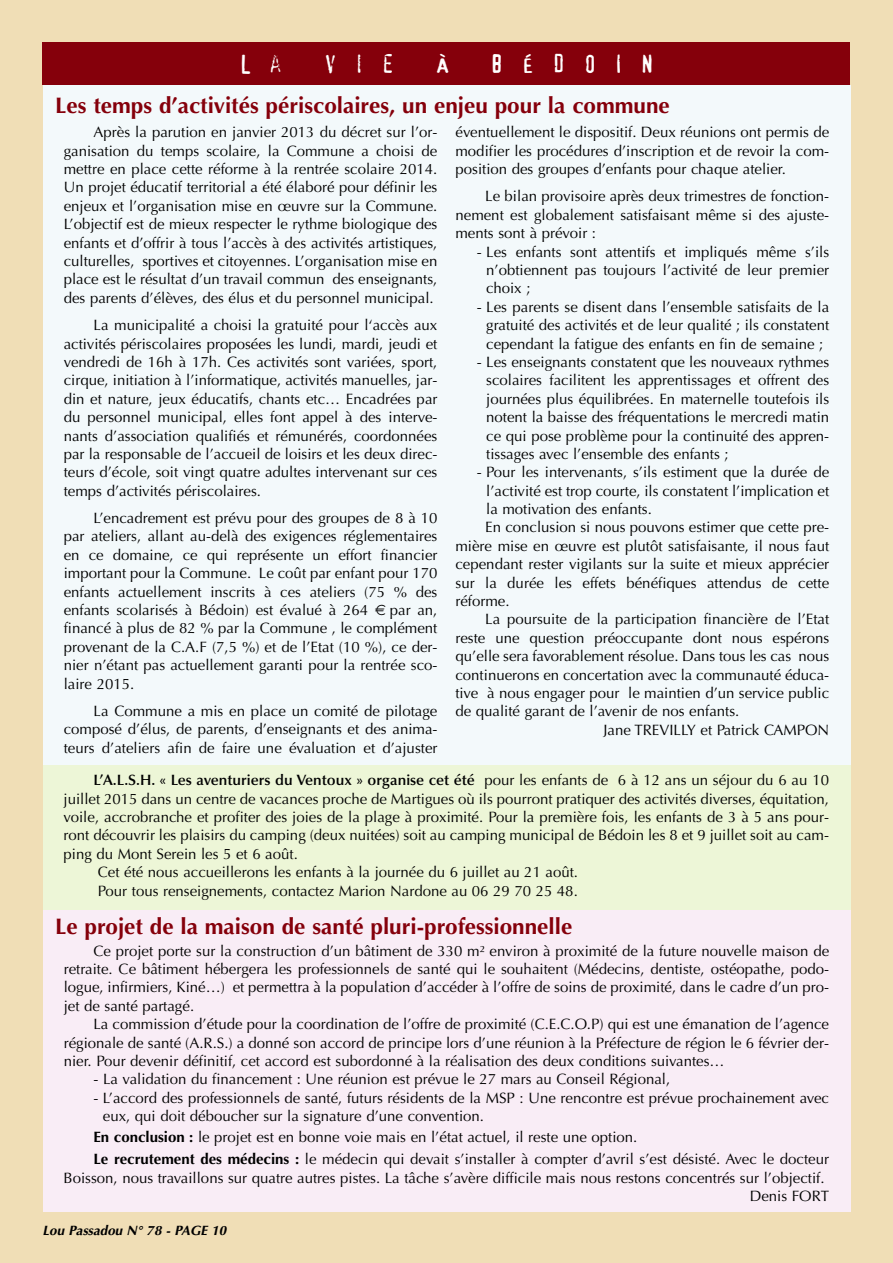
<style>
.page{position:relative;width:893px;height:1263px;background:#f0deb6}
.page>*{position:absolute;margin:0;border:0;box-sizing:border-box;transform-origin:0 0}
.t1{font:24.75px "Confidential";letter-spacing:.75em;color:#fff}
.t2{font:700 22.5px "Optima";color:#85000b}
.t3{font:15px/18.5px "Optima";color:#000;text-align:justify}
.t4{font:600 15px "Optima";color:#000}
.t5{font:italic 700 13.5px "Optima";color:#000}
.s1{font-weight:400}
.s2{font-weight:700}
</style>
<div class="page">
<div style="left:43px;top:43px;width:807px;height:42px;background:#85000b"></div>
<div style="left:43px;top:85px;width:807px;height:685px;background:#f3f9fb"></div>
<div style="left:43px;top:906px;width:807px;height:306px;background:#f9edf6"></div>
<div style="left:43px;top:765px;width:807px;height:145px;background:#edf6d7"></div>
<h1 class="t1" style="left:239px;top:50px;width:44px">L A</h1>
<h1 class="t1" style="left:324px;top:50px;width:72px">VIE</h1>
<h1 class="t1" style="left:436px;top:50px;width:14px">À</h1>
<h1 class="t1" style="left:491px;top:50px;width:164px">BÉDOIN</h1>
<h2 class="t2" style="left:55px;top:92px;width:616px">Les temps d’activités périscolaires, un enjeu pour la commune</h2>
<p class="t3" style="left:64px;top:124px;width:375px;text-indent:30px">Après la parution en janvier 2013 du décret sur l’or&shy;ganisation du temps scolaire, la Commune a choisi de mettre en place cette réforme à la rentrée scolaire 2014.<br>Un projet éducatif territorial a été élaboré pour définir les enjeux et l’organisation mise en œuvre sur la Commune.<br>L’objectif est de mieux respecter le rythme biologique des enfants et d’offrir à tous l’accès à des activités artistiques, culturelles, sportives et citoyennes. L’organisation mise en place est le résultat d’un travail commun des enseignants, des parents d’élèves, des élus et du personnel municipal.</p>
<p class="t3" style="left:64px;top:317px;width:375px;text-indent:30px">La municipalité a choisi la gratuité pour l‘accès aux activités périscolaires proposées les lundi, mardi, jeudi et vendredi de 16h à 17h. Ces activités sont variées, sport, cirque, initiation à l’informatique, activités manuelles, jar&shy;din et nature, jeux éducatifs, chants etc… Encadrées par du personnel municipal, elles font appel à des interve&shy;nants d’association qualifiés et rémunérés, coordonnées par la responsable de l’accueil de loisirs et les deux direc&shy;teurs d’école, soit vingt quatre adultes intervenant sur ces temps d’activités périscolaires.</p>
<p class="t3" style="left:64px;top:510px;width:375px;text-indent:30px">L’encadrement est prévu pour des groupes de 8 à 10 par ateliers, allant au-delà des exigences réglementaires en ce domaine, ce qui représente un effort financier important pour la Commune. Le coût par enfant pour 170 enfants actuellement inscrits à ces ateliers (75 % des enfants scolarisés à Bédoin) est évalué à 264</p>
<p class="t3" style="left:64px;top:602px;width:375px;text-indent:326px">par an, financé à plus de 82 % par la Commune , le complément provenant de la C.A.F (7,5 %) et de l’Etat (10 %), ce der&shy;nier n’étant pas actuellement garanti pour la rentrée sco&shy;laire 2015.</p>
<p class="t3" style="left:64px;top:703px;width:375px;text-indent:30px">La Commune a mis en place un comité de pilotage composé d’élus, de parents, d’enseignants et des anima&shy;teurs d’ateliers afin de faire une évaluation et d’ajuster</p>
<p class="t3" style="left:455px;top:124px;width:375px">éventuellement le dispositif. Deux réunions ont permis de modifier les procédures d’inscription et de revoir la com&shy;position des groupes d’enfants pour chaque atelier.</p>
<p class="t3" style="left:455px;top:189px;width:375px;text-indent:30px">Le bilan provisoire après deux trimestres de fonction&shy;nement est globalement satisfaisant même si des ajuste&shy;ments sont à prévoir :</p>
<p class="t3" style="left:486px;top:244px;width:344px;text-indent:-9px">- Les enfants sont attentifs et impliqués même s’ils n’obtiennent pas toujours l’activité de leur premier choix ;</p>
<p class="t3" style="left:486px;top:299px;width:344px;text-indent:-9px">- Les parents se disent dans l’ensemble satisfaits de la gratuité des activités et de leur qualité ; ils constatent cependant la fatigue des enfants en fin de semaine ;</p>
<p class="t3" style="left:486px;top:354px;width:344px;text-indent:-9px">- Les enseignants constatent que les nouveaux rythmes scolaires facilitent les apprentissages et offrent des journées plus équilibrées. En maternelle toutefois ils notent la baisse des fréquentations le mercredi matin ce qui pose problème pour la continuité des appren&shy;tissages avec l’ensemble des enfants ;</p>
<p class="t3" style="left:477px;top:464px;width:354px">- Pour les intervenants, s’ils estiment que la durée de</p>
<p class="t3" style="left:486px;top:483px;width:344px">l’activité est trop courte, ils constatent l’implication et</p>
<p class="t3" style="left:486px;top:501px;width:167px">la motivation des enfants.</p>
<p class="t3" style="left:485px;top:520px;width:345px">En conclusion si nous pouvons estimer que cette pre-</p>
<p class="t3" style="left:455px;top:538px;width:375px">mière mise en œuvre est plutôt satisfaisante, il nous faut</p>
<p class="t3" style="left:455px;top:556px;width:375px">cependant rester vigilants sur la suite et mieux apprécier</p>
<p class="t3" style="left:455px;top:575px;width:375px">sur la durée les effets bénéfiques attendus de cette</p>
<p class="t3" style="left:455px;top:593px;width:56px">réforme.</p>
<p class="t3" style="left:485px;top:611px;width:345px">La poursuite de la participation financière de l’Etat</p>
<p class="t3" style="left:455px;top:630px;width:375px">reste une question préoccupante dont nous espérons</p>
<p class="t3" style="left:455px;top:648px;width:375px">qu’elle sera favorablement résolue. Dans tous les cas nous</p>
<p class="t3" style="left:455px;top:667px;width:375px">continuerons en concertation avec la communauté éduca-</p>
<p class="t3" style="left:455px;top:685px;width:375px">tive à nous engager pour le maintien d’un service public</p>
<p class="t3" style="left:455px;top:703px;width:285px">de qualité garant de l’avenir de nos enfants.</p>
<p class="t3" style="left:604px;top:722px;width:227px">Jane TREVILLY et Patrick CAMPON</p>
<p class="t4" style="left:93px;top:774px;width:737px">L’A.L.S.H. « Les aventuriers du Ventoux » organise cet été <span class="s1">pour les enfants de 6 à 12 ans un séjour du 6 au 10</span></p>
<p class="t3" style="left:64px;top:791px;width:767px">juillet 2015 dans un centre de vacances proche de Martigues où ils pourront pratiquer des activités diverses, équitation,</p>
<p class="t3" style="left:64px;top:809px;width:767px">voile, accrobranche et profiter des joies de la plage à proximité. Pour la première fois, les enfants de 3 à 5 ans pour-</p>
<p class="t3" style="left:64px;top:827px;width:767px">ront découvrir les plaisirs du camping (deux nuitées) soit au camping municipal de Bédoin les 8 et 9 juillet soit au cam-</p>
<p class="t3" style="left:64px;top:846px;width:236px">ping du Mont Serein les 5 et 6 août.</p>
<p class="t3" style="left:98px;top:864px;width:482px">Cet été nous accueillerons les enfants à la journée du 6 juillet au 21 août.</p>
<p class="t3" style="left:98px;top:883px;width:481px">Pour tous renseignements, contactez Marion Nardone au 06 29 70 25 48.</p>
<h2 class="t2" style="left:55px;top:913px;width:518px">Le projet de la maison de santé pluri-professionnelle</h2>
<p class="t3" style="left:64px;top:943px;width:767px;text-indent:30px">Ce projet porte sur la construction d’un bâtiment de 330 m² environ à proximité de la future nouvelle maison de retraite. Ce bâtiment hébergera les professionnels de santé qui le souhaitent (Médecins, dentiste, ostéopathe, podo&shy;logue, infirmiers, Kiné…) et permettra à la population d’accéder à l’offre de soins de proximité, dans le cadre d’un pro&shy;jet de santé partagé.</p>
<p class="t3" style="left:64px;top:1016px;width:767px;text-indent:30px">La commission d’étude pour la coordination de l’offre de proximité (C.E.C.O.P) qui est une émanation de l’agence régionale de santé (A.R.S.) a donné son accord de principe lors d’une réunion à la Préfecture de région le 6 février der&shy;nier. Pour devenir définitif, cet accord est subordonné à la réalisation des deux conditions suivantes…</p>
<p class="t3" style="left:93px;top:1071px;width:578px">- La validation du financement : Une réunion est prévue le 27 mars au Conseil Régional,</p>
<p class="t3" style="left:103px;top:1090px;width:728px;text-indent:-9px">- L’accord des professionnels de santé, futurs résidents de la MSP : Une rencontre est prévue prochainement avec eux, qui doit déboucher sur la signature d’une convention.</p>
<p class="t3" style="left:93px;top:1128px;width:737px;line-height:21.5px"><span class="s2">En conclusion :</span> le projet est en bonne voie mais en l’état actuel, il reste une option.<br><span class="s2">Le recrutement des médecins :</span> le médecin qui devait s’installer à compter d’avril s’est désisté. Avec le docteur</p>
<p class="t3" style="left:64px;top:1170px;width:767px;text-align:right">Boisson, nous travaillons sur quatre autres pistes. La tâche s’avère difficile mais nous restons concentrés sur l’objectif.<br>Denis FORT</p>
<p class="t5" style="left:43px;top:1225px;width:185px">Lou Passadou N° 78 - PAGE 10</p>
</div>
